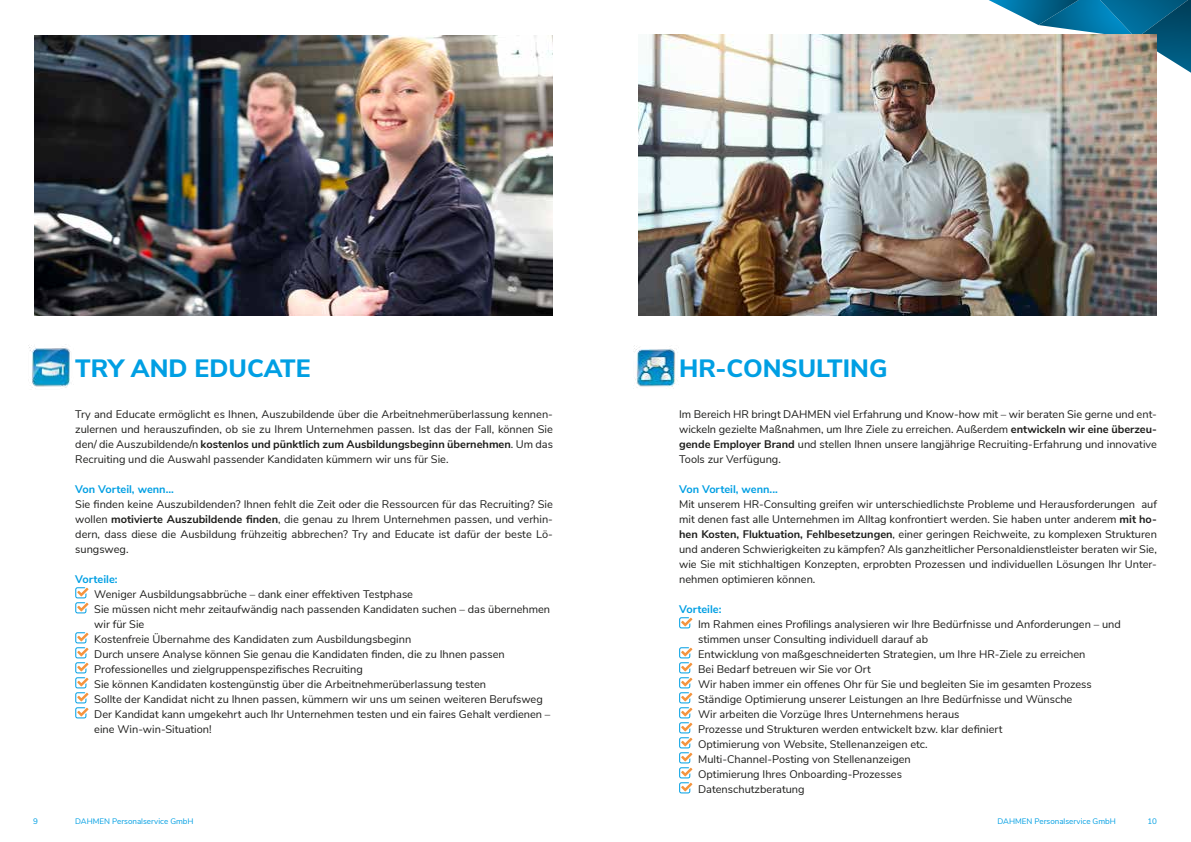
<style>
.page{position:relative;width:1191px;height:842px;background:#fff}
.page>*{position:absolute;margin:0;border:0;box-sizing:border-box;transform-origin:0 0}
.t1{font:800 25px "Nunito Sans";color:#009fe3}
.t2{font:11px/15px "Nunito Sans";color:#1d1d1b;text-align:justify}
.t3{font:700 11px "Nunito Sans";color:#009fe3}
.t4{font:8px "Nunito Sans";color:#009fe3}
.s1{font-weight:700}
</style>
<div class="page">
<svg style="left:971px;top:0;width:220px;height:73px"></svg>
<svg style="left:75px;top:587px;width:13px;height:26px"></svg>
<svg style="left:75px;top:632px;width:13px;height:86px"></svg>
<img style="left:638px;top:35px;width:519px;height:281px">
<svg style="left:679px;top:617px;width:13px;height:11px"></svg>
<svg style="left:679px;top:647px;width:13px;height:146px"></svg>
<img style="left:634px;top:346px;width:43px;height:43px">
<img style="left:29px;top:345px;width:42px;height:44px">
<img style="left:34px;top:35px;width:519px;height:280px">
<h1 class="t1" style="left:75px;top:350px;width:237px">TRY AND EDUCATE</h1>
<p class="t2" style="left:75px;top:406px;width:479px">Try and Educate ermöglicht es Ihnen, Auszubildende über die Arbeitnehmerüberlassung kennen&shy;zulernen und herauszufinden, ob sie zu Ihrem Unternehmen passen. Ist das der Fall, können Sie den/ die Auszubildende/n <span class="s1">kostenlos und pünktlich zum Ausbildungsbeginn übernehmen</span>. Um das Recruiting und die Auswahl passender Kandidaten kümmern wir uns für Sie.</p>
<p class="t3" style="left:75px;top:481px;width:100px">Von Vorteil, wenn...</p>
<p class="t2" style="left:75px;top:496px;width:479px">Sie finden keine Auszubildenden? Ihnen fehlt die Zeit oder die Ressourcen für das Recruiting? Sie wollen <span class="s1">motivierte Auszubildende finden</span>, die genau zu Ihrem Unternehmen passen, und verhin&shy;dern, dass diese die Ausbildung frühzeitig abbrechen? Try and Educate ist dafür der beste Lö&shy;sungsweg.</p>
<p class="t3" style="left:75px;top:571px;width:44px">Vorteile:</p>
<p class="t2" style="left:94px;top:586px;width:458px;text-align:left">Weniger Ausbildungsabbrüche – dank einer effektiven Testphase<br>Sie müssen nicht mehr zeitaufwändig nach passenden Kandidaten suchen – das übernehmen wir für Sie<br>Kostenfreie Übernahme des Kandidaten zum Ausbildungsbeginn<br>Durch unsere Analyse können Sie genau die Kandidaten finden, die zu Ihnen passen Professionelles und zielgruppenspezifisches Recruiting<br>Sie können Kandidaten kostengünstig über die Arbeitnehmerüberlassung testen<br>Sollte der Kandidat nicht zu Ihnen passen, kümmern wir uns um seinen weiteren Berufsweg Der Kandidat kann umgekehrt auch Ihr Unternehmen testen und ein faires Gehalt verdienen – eine Win-win-Situation!</p>
<h1 class="t1" style="left:679px;top:350px;width:210px">HR-CONSULTING</h1>
<p class="t2" style="left:679px;top:406px;width:479px">Im Bereich HR bringt DAHMEN viel Erfahrung und Know-how mit – wir beraten Sie gerne und ent&shy;wickeln gezielte Maßnahmen, um Ihre Ziele zu erreichen. Außerdem <span class="s1">entwickeln wir eine überzeu&shy;gende Employer Brand</span> und stellen Ihnen unsere langjährige Recruiting-Erfahrung und innovative Tools zur Verfügung.</p>
<p class="t3" style="left:679px;top:481px;width:100px">Von Vorteil, wenn...</p>
<p class="t2" style="left:679px;top:496px;width:479px">Mit unserem HR-Consulting greifen wir unterschiedlichste Probleme und Herausforderungen auf mit denen fast alle Unternehmen im Alltag konfrontiert werden. Sie haben unter anderem <span class="s1">mit ho&shy;hen Kosten, Fluktuation, Fehlbesetzungen</span>, einer geringen Reichweite, zu komplexen Strukturen und anderen Schwierigkeiten zu kämpfen? Als ganzheitlicher Personaldienstleister beraten wir Sie, wie Sie mit stichhaltigen Konzepten, erprobten Prozessen und individuellen Lösungen Ihr Unter&shy;nehmen optimieren können.</p>
<p class="t3" style="left:679px;top:602px;width:44px">Vorteile:</p>
<p class="t2" style="left:698px;top:616px;width:424px;text-align:left">Im Rahmen eines Profilings analysieren wir Ihre Bedürfnisse und Anforderungen – und stimmen unser Consulting individuell darauf ab<br>Entwicklung von maßgeschneiderten Strategien, um Ihre HR-Ziele zu erreichen<br>Bei Bedarf betreuen wir Sie vor Ort<br>Wir haben immer ein offenes Ohr für Sie und begleiten Sie im gesamten Prozess Ständige Optimierung unserer Leistungen an Ihre Bedürfnisse und Wünsche<br>Wir arbeiten die Vorzüge Ihres Unternehmens heraus<br>Prozesse und Strukturen werden entwickelt bzw. klar definiert<br>Optimierung von Website, Stellenanzeigen etc.<br>Multi-Channel-Posting von Stellenanzeigen<br>Optimierung Ihres Onboarding-Prozesses<br>Datenschutzberatung</p>
<p class="t4" style="left:33px;top:815px;width:6px">9</p>
<p class="t4" style="left:75px;top:815px;width:120px">DAHMEN Personalservice GmbH</p>
<p class="t4" style="left:997px;top:815px;width:120px">DAHMEN Personalservice GmbH</p>
<p class="t4" style="left:1147px;top:815px;width:11px">10</p>
</div>
